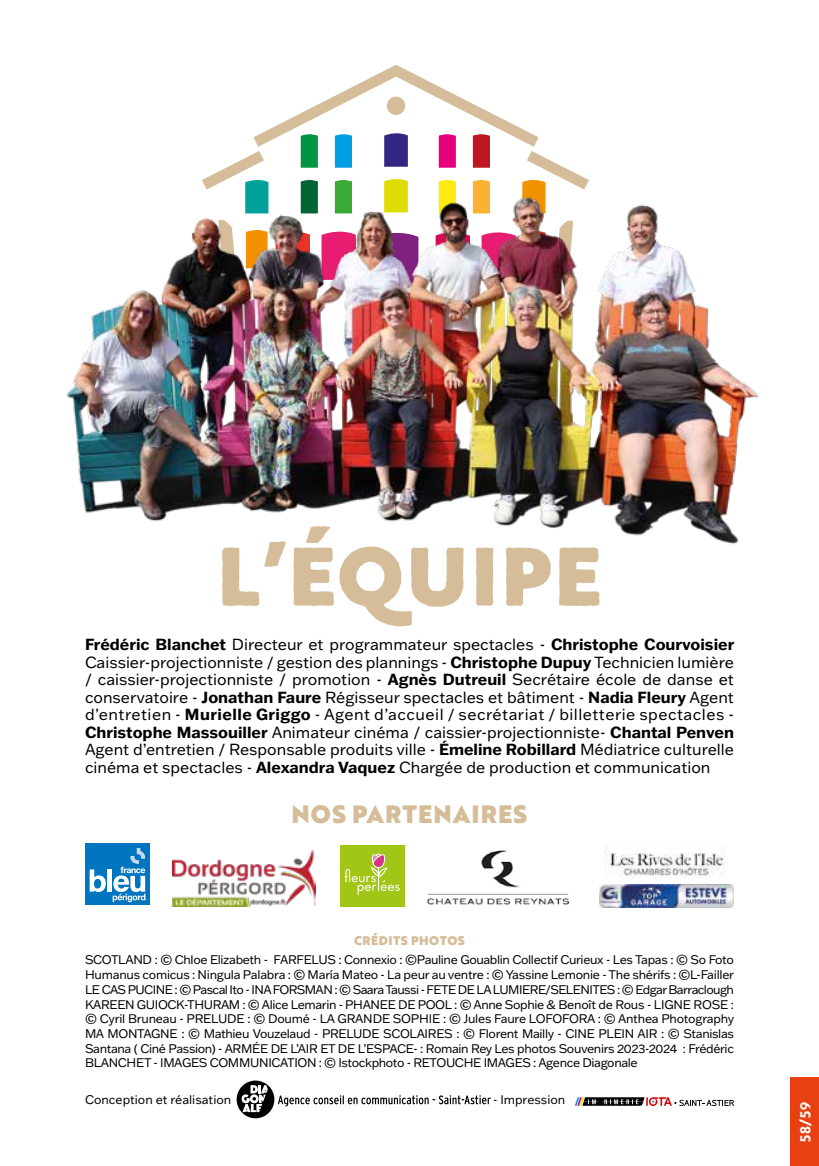
<style>
.page{position:relative;width:819px;height:1166px;background:#fff}
.page>*{position:absolute;margin:0;border:0;box-sizing:border-box;transform-origin:0 0}
.t1{font:900 80.5px "Brother 1816 Printed";letter-spacing:.04em;color:#d5bd99}
.t2{font:900 24.5px "Brother 1816 Printed";letter-spacing:.04em;color:#d5bd99}
.t3{font:15.75px/17.5px "Franklin Gothic ATF";color:#000;text-align:justify}
.t4{font:700 14px "Brother 1816 Printed";color:#fff}
.t5{font:12.25px/14.7px "Franklin Gothic ATF";letter-spacing:-.03em;color:#000;text-align:justify}
.t6{font:12.25px "Franklin Gothic ATF";color:#000}
.t7{font:900 12.25px "Brother 1816 Printed";letter-spacing:.04em;color:#d5bd99}
.s1{font-weight:700}
</style>
<div class="page">
<svg style="left:243px;top:65px;width:304px;height:94px"></svg>
<img style="left:67px;top:159px;width:692px;height:386px">
<img style="left:173px;top:849px;width:143px;height:58px">
<img style="left:427px;top:850px;width:142px;height:55px">
<img style="left:600px;top:885px;width:134px;height:23px">
<div style="left:340px;top:845px;width:64px;height:62px;background:#a2c617"></div>
<svg style="left:344px;top:853px;width:55px;height:42px"></svg>
<div style="left:85px;top:843px;width:65px;height:62px;background:#0075bf"></div>
<svg style="left:90px;top:869px;width:16px;height:23px"></svg>
<div style="left:107px;top:869px;width:5px;height:22px;background:#fff"></div>
<svg style="left:113px;top:848px;width:32px;height:54px"></svg>
<img style="left:605px;top:845px;width:120px;height:32px">
<div style="left:790px;top:1078px;width:29px;height:88px;background:#e74011"></div>
<svg style="left:574px;top:1097px;width:160px;height:9px"></svg>
<svg style="left:235px;top:1079px;width:40px;height:40px"></svg>
<div style="left:234px;top:1078px;width:43px;height:42px;border:2px solid #fff;border-radius:50%"></div>
<svg style="left:241px;top:1085px;width:31px;height:27px"></svg>
<svg style="left:278px;top:1095px;width:213px;height:11px"></svg>
<h1 class="t1" style="left:217px;top:514px;width:385px">L’ÉQUIPE</h1>
<p class="t3" style="left:85px;top:635px;width:650px"><span class="s1">Frédéric Blanchet</span> Directeur et programmateur spectacles - <span class="s1">Christophe Courvoisier </span>Caissier-projectionniste / gestion des plannings - <span class="s1">Christophe Dupuy</span> Technicien lumière / caissier-projectionniste / promotion - <span class="s1">Agnès Dutreuil</span> Secrétaire école de danse et conservatoire - <span class="s1">Jonathan Faure</span> Régisseur spectacles et bâtiment - <span class="s1">Nadia Fleury</span> Agent d’entretien - <span class="s1">Murielle Griggo</span> - Agent d’accueil / secrétariat / billetterie spectacles - <span class="s1">Christophe Massouiller</span> Animateur cinéma / caissier-projectionniste- <span class="s1">Chantal Penven </span>Agent d’entretien / Responsable produits ville - <span class="s1">Émeline Robillard</span> Médiatrice culturelle cinéma et spectacles - <span class="s1">Alexandra Vaquez</span> Chargée de production et communication</p>
<h2 class="t2" style="left:291px;top:795px;width:237px">NOS PARTENAIRES</h2>
<p class="t7" style="left:354px;top:931px;width:112px">CRÉDITS PHOTOS</p>
<p class="t5" style="left:85px;top:952px;width:650px">SCOTLAND : © Chloe Elizabeth - FARFELUS : Connexio : ©Pauline Gouablin Collectif Curieux - Les Tapas : © So Foto Humanus comicus : Ningula Palabra : © María Mateo - La peur au ventre : © Yassine Lemonie - The shérifs : ©L-Failler LE CAS PUCINE : © Pascal Ito - INA FORSMAN : © Saara Taussi - FETE DE LA LUMIERE/SELENITES : © Edgar Barraclough KAREEN GUIOCK-THURAM : © Alice Lemarin - PHANEE DE POOL : © Anne Sophie &amp; Benoît de Rous - LIGNE ROSE : © Cyril Bruneau - PRELUDE : © Doumé - LA GRANDE SOPHIE : © Jules Faure LOFOFORA : © Anthea Photography MA MONTAGNE : © Mathieu Vouzelaud - PRELUDE SCOLAIRES : © Florent Mailly - CINE PLEIN AIR : © Stanislas Santana ( Ciné Passion) - ARMÉE DE L’AIR ET DE L’ESPACE- : Romain Rey Les photos Souvenirs 2023-2024 : Frédéric BLANCHET - IMAGES COMMUNICATION : © Istockphoto - RETOUCHE IMAGES : Agence Diagonale</p>
<p class="t6" style="left:85px;top:1091px;width:148px">Conception et réalisation</p>
<p class="t6" style="left:493px;top:1091px;width:74px">- Impression</p>
<p class="t4" style="left:794px;top:1142px;width:42px;rotate:-90deg">58/59</p>
</div>
